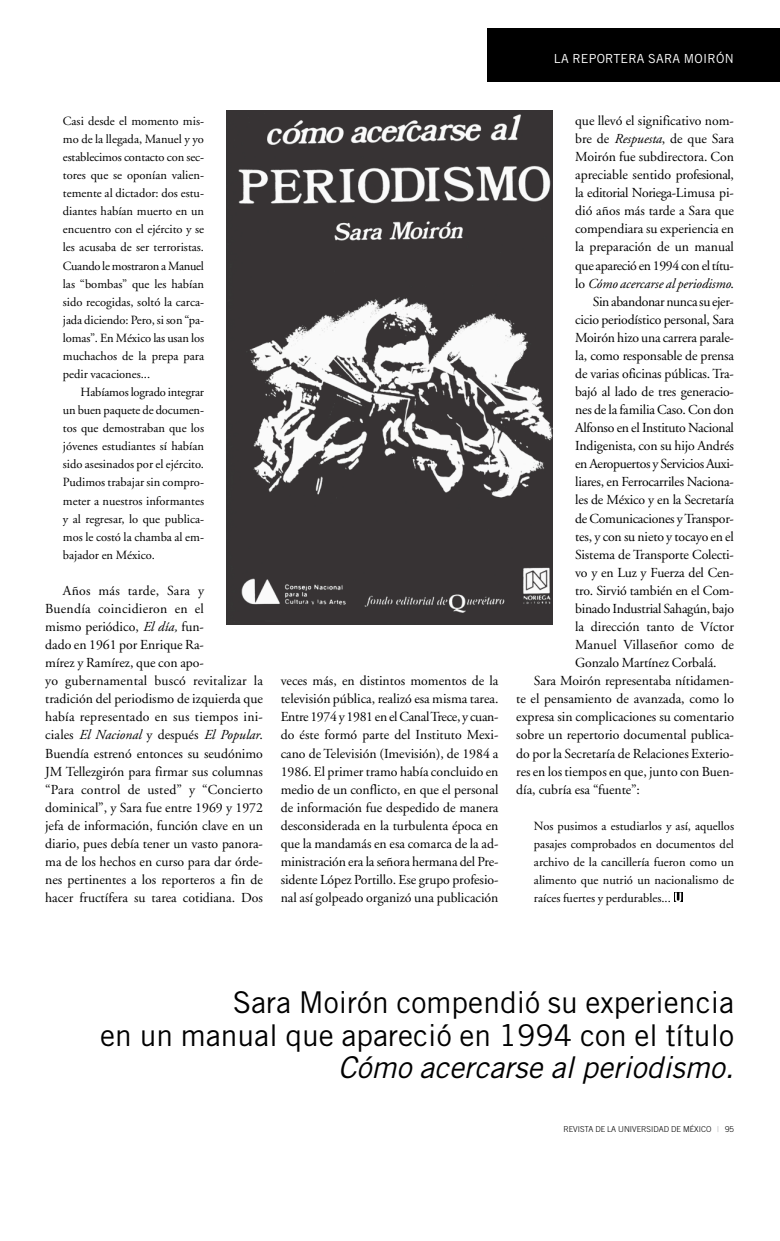
<style>
.page{position:relative;width:780px;height:1241px;background:#fff}
.page>*{position:absolute;margin:0;border:0;box-sizing:border-box;transform-origin:0 0}
.t1{font:30px/32.5px "Trade Gothic";color:#000;text-align:right}
.t2{font:13.75px/18px "Adobe Garamond";color:#000}
.t3{font:13.75px "Adobe Garamond";letter-spacing:-.025em;color:#000}
.t4{font:13.75px "Adobe Garamond";letter-spacing:-.02em;color:#000}
.t5{font:italic 13.75px "Adobe Garamond";letter-spacing:-.005em;color:#000}
.t6{font:12.5px/18.1px "Adobe Garamond";color:#000;text-align:justify}
.t7{font:12.5px "Adobe Garamond";letter-spacing:-.02em;color:#000}
.t8{font:12.5px "Trade Gothic";letter-spacing:.02em;color:#fff}
.t9{font:300 8.12px "Trade Gothic";color:#000}
.s1{font-style:italic}
.s2{font-style:normal}
.s3{font-weight:400;color:#b3b3b3}
</style>
<div class="page">
<div style="left:487px;top:29px;width:293px;height:53px;background:#000"></div>
<div style="left:673px;top:892px;width:9px;height:10px;background:#000"></div>
<svg style="left:675px;top:892px;width:6px;height:10px"></svg>
<img style="left:226px;top:110px;width:326px;height:514px">
<p class="t8" style="left:554px;top:54px;width:181px">LA REPORTERA SARA MOIRÓN</p>
<p class="t6" style="left:63px;top:113px;width:143px">Casi desde el momento mis-</p>
<p class="t6" style="left:63px;top:131px;width:143px">mo de la llegada, Manuel y yo</p>
<p class="t6" style="left:63px;top:149px;width:143px">establecimos contacto con sec-</p>
<p class="t6" style="left:63px;top:167px;width:143px">tores que se oponían valien-</p>
<p class="t6" style="left:63px;top:185px;width:143px">temente al dictador: dos estu-</p>
<p class="t6" style="left:63px;top:203px;width:143px">diantes habían muerto en un</p>
<p class="t6" style="left:63px;top:221px;width:143px">encuentro con el ejército y se</p>
<p class="t6" style="left:63px;top:239px;width:143px">les acusaba de ser terroristas.</p>
<p class="t7" style="left:63px;top:260px;width:143px">Cuando le mostraron a Manuel</p>
<p class="t6" style="left:63px;top:276px;width:143px">las “bombas” que les habían</p>
<p class="t6" style="left:63px;top:294px;width:143px">sido recogidas, soltó la carca-</p>
<p class="t6" style="left:63px;top:312px;width:143px">jada diciendo: Pero, si son “pa-</p>
<p class="t6" style="left:63px;top:330px;width:143px">lomas”. En México las usan los</p>
<p class="t6" style="left:63px;top:348px;width:143px">muchachos de la prepa para</p>
<p class="t6" style="left:63px;top:366px;width:89px">pedir vacaciones...</p>
<p class="t6" style="left:81px;top:384px;width:125px">Habíamos logrado integrar</p>
<p class="t6" style="left:63px;top:402px;width:143px">un buen paquete de documen-</p>
<p class="t6" style="left:63px;top:420px;width:143px">tos que demostraban que los</p>
<p class="t6" style="left:63px;top:438px;width:143px">jóvenes estudiantes sí habían</p>
<p class="t6" style="left:63px;top:456px;width:143px">sido asesinados por el ejército.</p>
<p class="t6" style="left:63px;top:474px;width:143px">Pudimos trabajar sin compro-</p>
<p class="t6" style="left:63px;top:492px;width:143px">meter a nuestros informantes</p>
<p class="t6" style="left:63px;top:510px;width:143px">y al regresar, lo que publica-</p>
<p class="t6" style="left:63px;top:528px;width:143px">mos le costó la chamba al em-</p>
<p class="t6" style="left:63px;top:546px;width:93px">bajador en México.</p>
<p class="t2" style="left:45px;top:582px;width:219px;text-indent:18px">Años más tarde, Sara y<br>Buendía coincidieron en el<br>mismo periódico, <span class="s1">El día,</span> fun-<br>dado en 1961 por Enrique Ra-<br>mírez y Ramírez, que con apo-<br>yo gubernamental buscó revitalizar la tradición del periodismo de izquierda que había representado en sus tiempos ini&shy;ciales <span class="s1">El Nacional</span> y después <span class="s1">El Popular</span>.<br>Buendía estrenó entonces su seudónimo JM Tellezgirón para firmar sus columnas “Para control de usted” y “Concierto dominical”, y Sara fue entre 1969 y 1972 jefa de información, función clave en un diario, pues debía tener un vasto panora&shy;ma de los hechos en curso para dar órde&shy;nes pertinentes a los reporteros a fin de hacer fructífera su tarea cotidiana. Dos</p>
<p class="t2" style="left:281px;top:673px;width:219px;text-align:justify">veces más, en distintos momentos de la televisión pública, realizó esa misma tarea.<br>Entre 1974 y 1981 en el Canal Trece, y cuan&shy;do éste formó parte del Instituto Mexi&shy;cano de Televisión (Imevisión), de 1984 a 1986. El primer tramo había concluido en medio de un conflicto, en que el personal de información fue despedido de manera desconsiderada en la turbulenta época en que la mandamás en esa comarca de la ad&shy;ministración era la señora hermana del Pre&shy;sidente López Portillo. Ese grupo profesio&shy;nal así golpeado organizó una publicación</p>
<p class="t2" style="left:575px;top:113px;width:160px">que llevó el significativo nom-</p>
<p class="t2" style="left:575px;top:131px;width:160px">bre de <span class="s1">Respuesta</span>, de que Sara</p>
<p class="t2" style="left:575px;top:149px;width:160px">Moirón fue subdirectora. Con</p>
<p class="t2" style="left:575px;top:167px;width:160px">apreciable sentido profesional,</p>
<p class="t3" style="left:575px;top:187px;width:160px">la editorial Noriega-Limusa pi-</p>
<p class="t2" style="left:575px;top:203px;width:160px">dió años más tarde a Sara que</p>
<p class="t2" style="left:575px;top:221px;width:160px">compendiara su experiencia en</p>
<p class="t2" style="left:575px;top:239px;width:160px">la preparación de un manual</p>
<p class="t3" style="left:575px;top:259px;width:160px">que apareció en 1994 con el títu-</p>
<p class="t5" style="left:575px;top:278px;width:160px"><span class="s2">lo</span> Cómo acercarse al periodismo<span class="s2">.</span></p>
<p class="t3" style="left:593px;top:296px;width:143px">Sin abandonar nunca su ejer-</p>
<p class="t2" style="left:575px;top:311px;width:160px">cicio periodístico personal, Sara</p>
<p class="t2" style="left:575px;top:330px;width:160px">Moirón hizo una carrera parale-</p>
<p class="t2" style="left:575px;top:348px;width:160px">la, como responsable de prensa</p>
<p class="t2" style="left:575px;top:366px;width:160px">de varias oficinas públicas. Tra-</p>
<p class="t2" style="left:575px;top:384px;width:160px">bajó al lado de tres generacio-</p>
<p class="t2" style="left:575px;top:402px;width:160px">nes de la familia Caso. Con don</p>
<p class="t4" style="left:575px;top:422px;width:160px">Alfonso en el Instituto Nacional</p>
<p class="t2" style="left:575px;top:438px;width:160px">Indigenista, con su hijo Andrés</p>
<p class="t3" style="left:575px;top:458px;width:160px">en Aeropuertos y Servicios Auxi-</p>
<p class="t2" style="left:575px;top:474px;width:160px">liares, en Ferrocarriles Naciona-</p>
<p class="t2" style="left:575px;top:492px;width:160px">les de México y en la Secretaría</p>
<p class="t4" style="left:575px;top:512px;width:160px">de Comunicaciones y Transpor-</p>
<p class="t2" style="left:575px;top:528px;width:160px">tes, y con su nieto y tocayo en el</p>
<p class="t2" style="left:575px;top:546px;width:160px">Sistema de Transporte Colecti-</p>
<p class="t2" style="left:575px;top:564px;width:160px">vo y en Luz y Fuerza del Cen-</p>
<p class="t2" style="left:575px;top:582px;width:160px">tro. Sirvió también en el Com-</p>
<p class="t4" style="left:575px;top:603px;width:160px">binado Industrial Sahagún, bajo</p>
<p class="t2" style="left:575px;top:618px;width:160px">la dirección tanto de Víctor</p>
<p class="t2" style="left:575px;top:637px;width:160px">Manuel Villaseñor como de</p>
<p class="t2" style="left:575px;top:655px;width:143px">Gonzalo Martínez Corbalá.</p>
<p class="t2" style="left:534px;top:673px;width:201px">Sara Moirón representaba nítidamen-</p>
<p class="t2" style="left:516px;top:691px;width:219px">te el pensamiento de avanzada, como lo</p>
<p class="t2" style="left:516px;top:709px;width:219px">expresa sin complicaciones su comentario</p>
<p class="t2" style="left:516px;top:727px;width:219px">sobre un repertorio documental publica-</p>
<p class="t2" style="left:516px;top:745px;width:219px">do por la Secretaría de Relaciones Exterio-</p>
<p class="t2" style="left:516px;top:763px;width:219px">res en los tiempos en que, junto con Buen-</p>
<p class="t2" style="left:516px;top:781px;width:125px">día, cubría esa “fuente”:</p>
<p class="t6" style="left:534px;top:817px;width:201px">Nos pusimos a estudiarlos y así, aquellos pasajes comprobados en documentos del archivo de la cancillería fueron como un alimento que nutrió un nacionalismo de raíces fuertes y perdurables...</p>
<p class="t1" style="left:100px;top:989px;width:641px">Sara Moirón compendió su experiencia<br>en un manual que apareció en 1994 con el título<br><span class="s1">Cómo acercarse alperiodismo.</span></p>
<p class="t9" style="left:563px;top:1125px;width:172px">REVISTA DE LA UNIVERSIDAD DE MÉXICO <span class="s3">|</span> 95</p>
</div>
